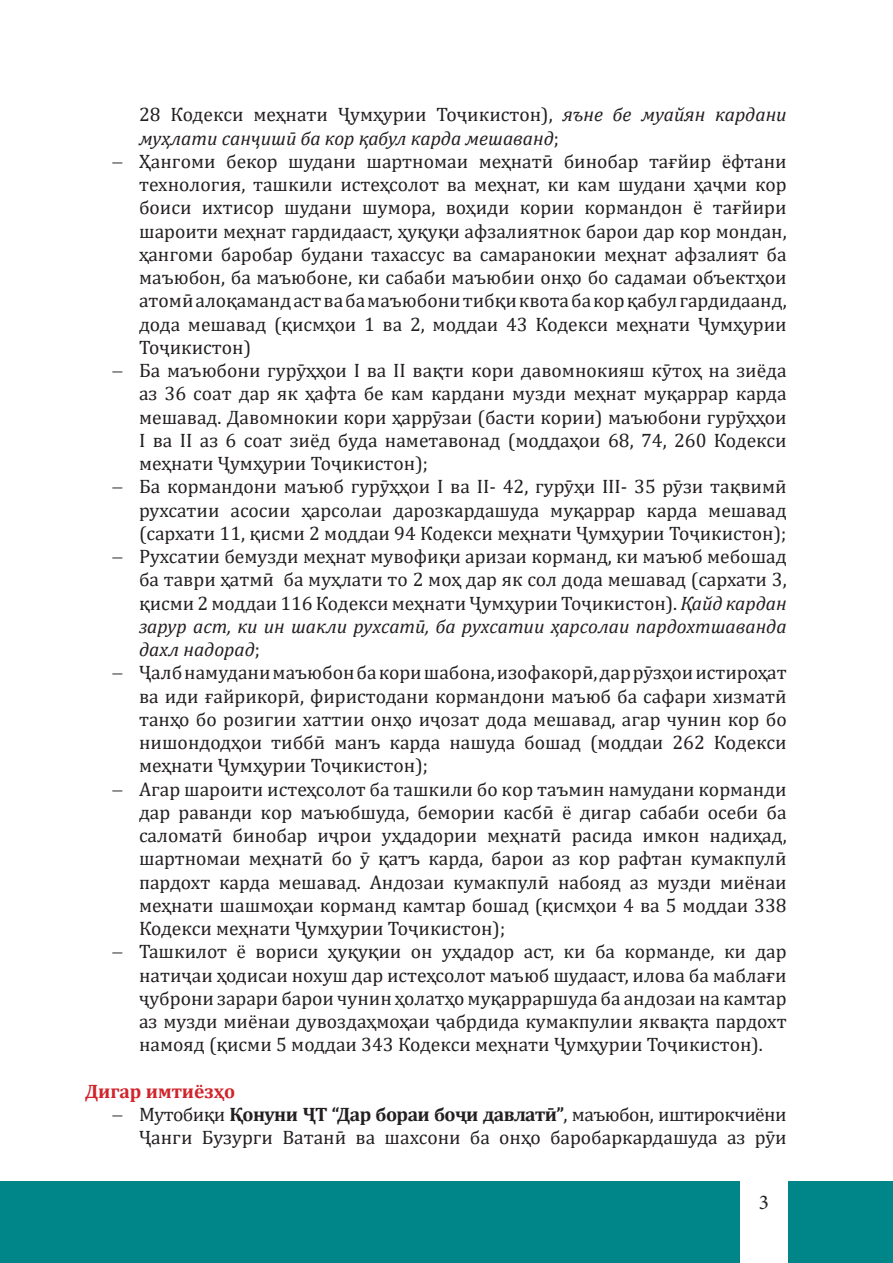
<style>
.page{position:relative;width:893px;height:1263px;background:#fff}
.page>*{position:absolute;margin:0;border:0;box-sizing:border-box;transform-origin:0 0}
.t1{font:21px "Minion Pro";color:#231f20}
.t2{font:19.5px "Cambria";color:#231f20}
.t3{font:italic 19.5px "Cambria";color:#231f20}
.t4{font:19.5px "Cambria";letter-spacing:-.03em;color:#231f20}
.t5{font:700 19.5px "Cambria";color:#d1232a}
.s1{font-style:italic}
.s2{font-style:normal}
.s3{font-weight:700}
</style>
<div class="page">
<div style="left:0;top:1181px;width:893px;height:82px;background:#008689"></div>
<div style="left:740px;top:1168px;width:47px;height:95px;background:#fff"></div>
<p class="t2" style="left:139px;top:103px;width:649px">28 Кодекси меҳнати Ҷумҳурии Тоҷикистон), <span class="s1">яъне бе муайян кардани</span></p>
<p class="t3" style="left:139px;top:124px;width:421px">муҳлати санҷишӣ ба кор қабул карда мешаванд<span class="s2">;</span></p>
<p class="t2" style="left:112px;top:150px;width:676px">− Ҳангоми бекор шудани шартномаи меҳнатӣ бинобар тағйир ёфтани</p>
<p class="t2" style="left:139px;top:173px;width:649px">технология, ташкили истеҳсолот ва меҳнат, ки кам шудани ҳаҷми кор</p>
<p class="t2" style="left:139px;top:196px;width:649px">боиси ихтисор шудани шумора, воҳиди кории кормандон ё тағйири</p>
<p class="t2" style="left:139px;top:220px;width:649px">шароити меҳнат гардидааст, ҳуқуқи афзалиятнок барои дар кор мондан,</p>
<p class="t2" style="left:139px;top:243px;width:649px">ҳангоми баробар будани тахассус ва самаранокии меҳнат афзалият ба</p>
<p class="t2" style="left:139px;top:266px;width:649px">маъюбон, ба маъюбоне, ки сабаби маъюбии онҳо бо садамаи объектҳои</p>
<p class="t2" style="left:139px;top:289px;width:649px">атомӣ алоқаманд аст ва ба маъюбони тибқи квота ба кор қабул гардидаанд,</p>
<p class="t2" style="left:139px;top:313px;width:649px">дода мешавад (қисмҳои 1 ва 2, моддаи 43 Кодекси меҳнати Ҷумҳурии</p>
<p class="t2" style="left:139px;top:336px;width:114px">Тоҷикистон)</p>
<p class="t2" style="left:112px;top:359px;width:676px">− Ба маъюбони гурӯҳҳои I ва II вақти кори давомнокияш кӯтоҳ на зиёда</p>
<p class="t2" style="left:139px;top:382px;width:649px">аз 36 соат дар як ҳафта бе кам кардани музди меҳнат муқаррар карда</p>
<p class="t2" style="left:139px;top:406px;width:649px">мешавад. Давомнокии кори ҳаррӯзаи (басти кории) маъюбони гурӯҳҳои</p>
<p class="t2" style="left:139px;top:429px;width:649px">I ва II аз 6 соат зиёд буда наметавонад (моддаҳои 68, 74, 260 Кодекси</p>
<p class="t2" style="left:139px;top:452px;width:290px">меҳнати Ҷумҳурии Тоҷикистон);</p>
<p class="t2" style="left:112px;top:475px;width:676px">− Ба кормандони маъюб гурӯҳҳои I ва II- 42, гурӯҳи III- 35 рӯзи тақвимӣ</p>
<p class="t2" style="left:139px;top:498px;width:649px">рухсатии асосии ҳарсолаи дарозкардашуда муқаррар карда мешавад</p>
<p class="t2" style="left:139px;top:522px;width:649px">(сархати 11, қисми 2 моддаи 94 Кодекси меҳнати Ҷумҳурии Тоҷикистон);</p>
<p class="t2" style="left:112px;top:545px;width:676px">− Рухсатии бемузди меҳнат мувофиқи аризаи корманд, ки маъюб мебошад</p>
<p class="t2" style="left:139px;top:568px;width:649px">ба таври ҳатмӣ ба муҳлати то 2 моҳ дар як сол дода мешавад (сархати 3,</p>
<p class="t2" style="left:139px;top:591px;width:649px">қисми 2 моддаи 116 Кодекси меҳнати Ҷумҳурии Тоҷикистон). <span class="s1">Қайд кардан</span></p>
<p class="t3" style="left:139px;top:612px;width:649px">зарур аст, ки ин шакли рухсатӣ, ба рухсатии ҳарсолаи пардохтшаванда</p>
<p class="t3" style="left:139px;top:636px;width:123px">дахл надорад<span class="s2">;</span></p>
<p class="t2" style="left:112px;top:661px;width:676px">− Ҷалб намудани маъюбон ба кори шабона, изофакорӣ, дар рӯзҳои истироҳат</p>
<p class="t2" style="left:139px;top:684px;width:649px">ва иди ғайрикорӣ, фиристодани кормандони маъюб ба сафари хизматӣ</p>
<p class="t2" style="left:139px;top:708px;width:649px">танҳо бо розигии хаттии онҳо иҷозат дода мешавад, агар чунин кор бо</p>
<p class="t2" style="left:139px;top:731px;width:649px">нишондодҳои тиббӣ манъ карда нашуда бошад (моддаи 262 Кодекси</p>
<p class="t2" style="left:139px;top:754px;width:290px">меҳнати Ҷумҳурии Тоҷикистон);</p>
<p class="t2" style="left:112px;top:777px;width:676px">− Агар шароити истеҳсолот ба ташкили бо кор таъмин намудани корманди</p>
<p class="t2" style="left:139px;top:801px;width:649px">дар раванди кор маъюбшуда, бемории касбӣ ё дигар сабаби осеби ба</p>
<p class="t2" style="left:139px;top:824px;width:649px">саломатӣ бинобар иҷрои уҳдадории меҳнатӣ расида имкон надиҳад,</p>
<p class="t2" style="left:139px;top:847px;width:649px">шартномаи меҳнатӣ бо ӯ қатъ карда, барои аз кор рафтан кумакпулӣ</p>
<p class="t2" style="left:139px;top:870px;width:649px">пардохт карда мешавад. Андозаи кумакпулӣ набояд аз музди миёнаи</p>
<p class="t2" style="left:139px;top:894px;width:649px">меҳнати шашмоҳаи корманд камтар бошад (қисмҳои 4 ва 5 моддаи 338</p>
<p class="t2" style="left:139px;top:917px;width:368px">Кодекси меҳнати Ҷумҳурии Тоҷикистон);</p>
<p class="t2" style="left:112px;top:940px;width:676px">− Ташкилот ё вориси ҳуқуқии он уҳдадор аст, ки ба корманде, ки дар</p>
<p class="t2" style="left:139px;top:963px;width:649px">натиҷаи ҳодисаи нохуш дар истеҳсолот маъюб шудааст, илова ба маблағи</p>
<p class="t2" style="left:139px;top:987px;width:649px">ҷуброни зарари барои чунин ҳолатҳо муқарраршуда ба андозаи на камтар</p>
<p class="t2" style="left:139px;top:1010px;width:649px">аз музди миёнаи дувоздаҳмоҳаи ҷабрдида кумакпулии яквақта пардохт</p>
<p class="t2" style="left:139px;top:1033px;width:625px">намояд (қисми 5 моддаи 343 Кодекси меҳнати Ҷумҳурии Тоҷикистон).</p>
<p class="t5" style="left:85px;top:1077px;width:152px">Дигар имтиёзҳо</p>
<p class="t4" style="left:112px;top:1103px;width:676px">− Мутобиқи <span class="s3">Қонуни ҶТ “Дар бораи боҷи давлатӣ”</span>, маъюбон, иштирокчиёни</p>
<p class="t2" style="left:139px;top:1126px;width:649px">Ҷанги Бузурги Ватанӣ ва шахсони ба онҳо баробаркардашуда аз рӯи</p>
<p class="t1" style="left:759px;top:1188px;width:12px">3</p>
</div>
